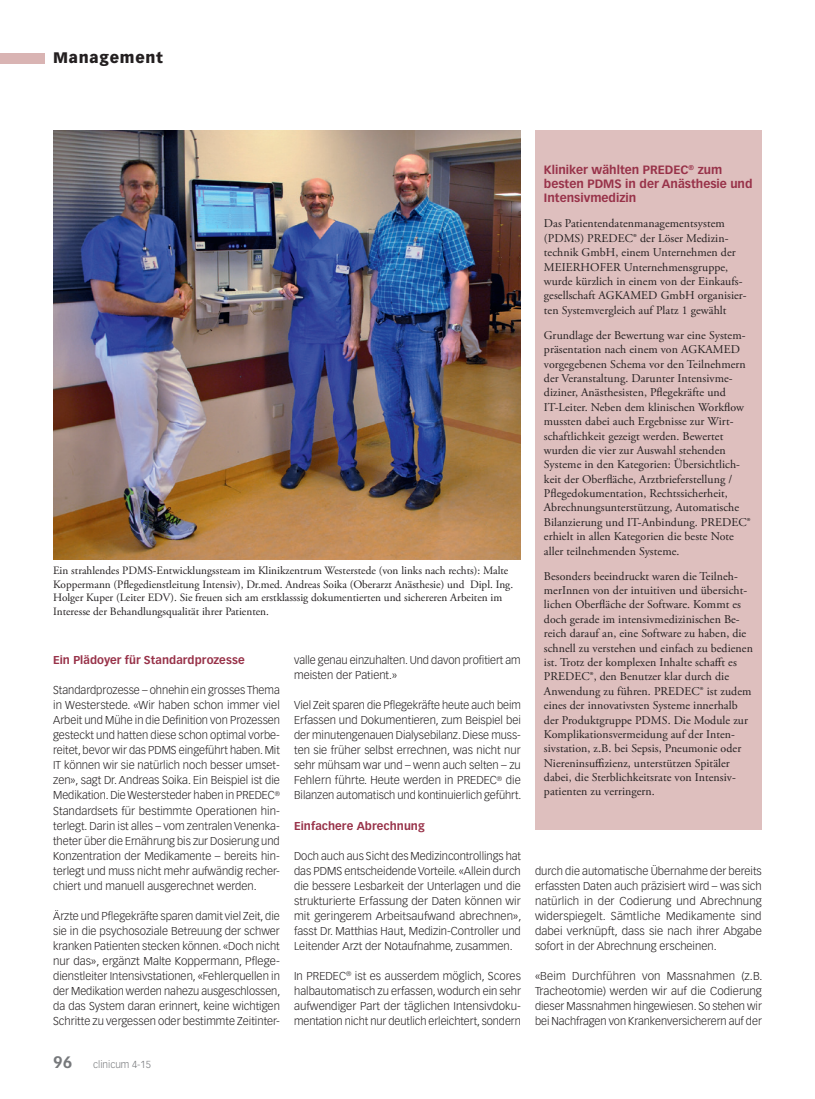
<style>
.page{position:relative;width:815px;height:1099px;background:#fff}
.page>*{position:absolute;margin:0;border:0;box-sizing:border-box;transform-origin:0 0}
.t1{font:900 15px "Vectora LT Std";letter-spacing:.05em;color:#231f20}
.t2{font:11.88px/14.4px "Adobe Garamond Pro";letter-spacing:.005em;color:#231f20}
.t3{font:700 11.88px/14.2px "Vectora LT Std";color:#983249}
.t4{font:300 11.25px/15px "Vectora LT Std";color:#231f20;text-align:justify}
.t5{font:11.25px/13.5px "Adobe Garamond Pro";color:#231f20}
.t6{font:700 11.25px "Vectora LT Std";letter-spacing:.005em;color:#983249}
.t7{font:300 10px "Vectora LT Std";color:#76787b}
.s1{font-weight:700;font-size:16.25px}
</style>
<div class="page">
<div style="left:0;top:53px;width:45px;height:10px;background:#d9b4b3"></div>
<div style="left:535px;top:130px;width:227px;height:699px;background:#debfbe"></div>
<img style="left:53px;top:130px;width:468px;height:429px">
<h1 class="t1" style="left:53px;top:49px;width:111px">Management</h1>
<p class="t5" style="left:53px;top:564px;width:461px">Ein strahlendes PDMS-Entwicklungssteam im Klinikzentrum Westerstede (von links nach rechts): Malte Koppermann (Pflegedienstleitung Intensiv), Dr.med. Andreas Soika (Oberarzt Anästhesie) und Dipl. Ing.<br>Holger Kuper (Leiter EDV). Sie freuen sich am erstklasssig dokumentierten und sichereren Arbeiten im Interesse der Behandlungsqualität ihrer Patienten.</p>
<p class="t6" style="left:53px;top:653px;width:193px">Ein Plädoyer für Standardprozesse</p>
<p class="t4" style="left:53px;top:683px;width:228px">Standardprozesse – ohnehin ein grosses Thema in Westerstede. «Wir haben schon immer viel Arbeit und Mühe in die Definition von Prozessen gesteckt und hatten diese schon optimal vorbe&shy;reitet, bevor wir das PDMS eingeführt haben. Mit IT können wir sie natürlich noch besser umset&shy;zen», sagt Dr. Andreas Soika. Ein Beispiel ist die Medikation. Die Westersteder haben in PREDEC<sup>® </sup>Standardsets für bestimmte Operationen hin&shy;terlegt. Darin ist alles – vom zentralen Venenka&shy;theter über die Ernährung bis zur Dosierung und Konzentration der Medikamente – bereits hin&shy;terlegt und muss nicht mehr aufwändig recher&shy;chiert und manuell ausgerechnet werden.</p>
<p class="t4" style="left:53px;top:908px;width:229px">Ärzte und Pflegekräfte sparen damit viel Zeit, die sie in die psychosoziale Betreuung der schwer kranken Patienten stecken können. «Doch nicht nur das», ergänzt Malte Koppermann, Pflege&shy;dienstleiter Intensivstationen, «Fehlerquellen in der Medikation werden nahezu ausgeschlossen, da das System daran erinnert, keine wichtigen Schritte zu vergessen oder bestimmte Zeitinter-</p>
<p class="t7" style="left:53px;top:1058px;width:99px"><span class="s1">96</span> clinicum 4-15</p>
<p class="t4" style="left:294px;top:653px;width:228px">valle genau einzuhalten. Und davon profitiert am meisten der Patient.»</p>
<p class="t4" style="left:294px;top:698px;width:229px">Viel Zeit sparen die Pflegekräfte heute auch beim Erfassen und Dokumentieren, zum Beispiel bei der minutengenauen Dialysebilanz. Diese muss&shy;ten sie früher selbst errechnen, was nicht nur sehr mühsam war und – wenn auch selten – zu Fehlern führte. Heute werden in PREDEC<sup>®</sup> die Bilanzen automatisch und kontinuierlich geführt.</p>
<p class="t6" style="left:294px;top:818px;width:132px">Einfachere Abrechnung</p>
<p class="t4" style="left:294px;top:848px;width:229px">Doch auch aus Sicht des Medizincontrollings hat das PDMS entscheidende Vorteile. «Allein durch die bessere Lesbarkeit der Unterlagen und die strukturierte Erfassung der Daten können wir mit geringerem Arbeitsaufwand abrechnen», fasst Dr. Matthias Haut, Medizin-Controller und Leitender Arzt der Notaufnahme, zusammen.</p>
<p class="t4" style="left:294px;top:968px;width:228px">In PREDEC<sup>®</sup> ist es ausserdem möglich, Scores halbautomatisch zu erfassen, wodurch ein sehr aufwendiger Part der täglichen Intensivdoku&shy;mentation nicht nur deutlich erleichtert, sondern</p>
<p class="t3" style="left:544px;top:162px;width:210px">Kliniker wählten PREDEC<sup>®</sup> zum besten PDMS in der Anästhesie und<br>Intensivmedizin</p>
<p class="t2" style="left:544px;top:217px;width:204px">Das Patientendatenmanagementsystem (PDMS) PREDEC® der Löser Medizin&shy;technik GmbH, einem Unternehmen der MEIERHOFER Unternehmensgruppe, wurde kürzlich in einem von der Einkaufs&shy;gesellschaft AGKAMED GmbH organisier&shy;ten Systemvergleich auf Platz 1 gewählt</p>
<p class="t2" style="left:544px;top:328px;width:208px">Grundlage der Bewertung war eine System&shy;präsentation nach einem von AGKAMED vorgegebenen Schema vor den Teilnehmern der Veranstaltung. Darunter Intensivme&shy;diziner, Anästhesisten, Pflegekräfte und IT-Leiter. Neben dem klinischen Workflow mussten dabei auch Ergebnisse zur Wirt&shy;schaftlichkeit gezeigt werden. Bewertet wurden die vier zur Auswahl stehenden Systeme in den Kategorien: Übersichtlich&shy;keit der Oberfläche, Arztbrieferstellung / Pflegedokumentation, Rechtssicherheit, Abrechnungsunterstützung, Automatische Bilanzierung und IT-Anbindung. PREDEC® erhielt in allen Kategorien die beste Note aller teilnehmenden Systeme.</p>
<p class="t2" style="left:544px;top:569px;width:210px">Besonders beeindruckt waren die Teilneh&shy;merInnen von der intuitiven und übersicht&shy;lichen Oberfläche der Software. Kommt es doch gerade im intensivmedizinischen Be&shy;reich darauf an, eine Software zu haben, die schnell zu verstehen und einfach zu bedienen ist. Trotz der komplexen Inhalte schafft es PREDEC®, den Benutzer klar durch die Anwendung zu führen. PREDEC® ist zudem eines der innovativsten Systeme innerhalb der Produktgruppe PDMS. Die Module zur Komplikationsvermeidung auf der Inten&shy;sivstation, z.B. bei Sepsis, Pneumonie oder Niereninsuffizienz, unterstützen Spitäler dabei, die Sterblichkeitsrate von Intensiv&shy;patienten zu verringern.</p>
<p class="t4" style="left:535px;top:863px;width:228px">durch die automatische Übernahme der bereits erfassten Daten auch präzisiert wird – was sich natürlich in der Codierung und Abrechnung widerspiegelt. Sämtliche Medikamente sind dabei verknüpft, dass sie nach ihrer Abgabe sofort in der Abrechnung erscheinen.</p>
<p class="t4" style="left:535px;top:968px;width:229px">«Beim Durchführen von Massnahmen (z.B.<br>Tracheotomie) werden wir auf die Codierung dieser Massnahmen hingewiesen. So stehen wir bei Nachfragen von Krankenversicherern auf der</p>
</div>
